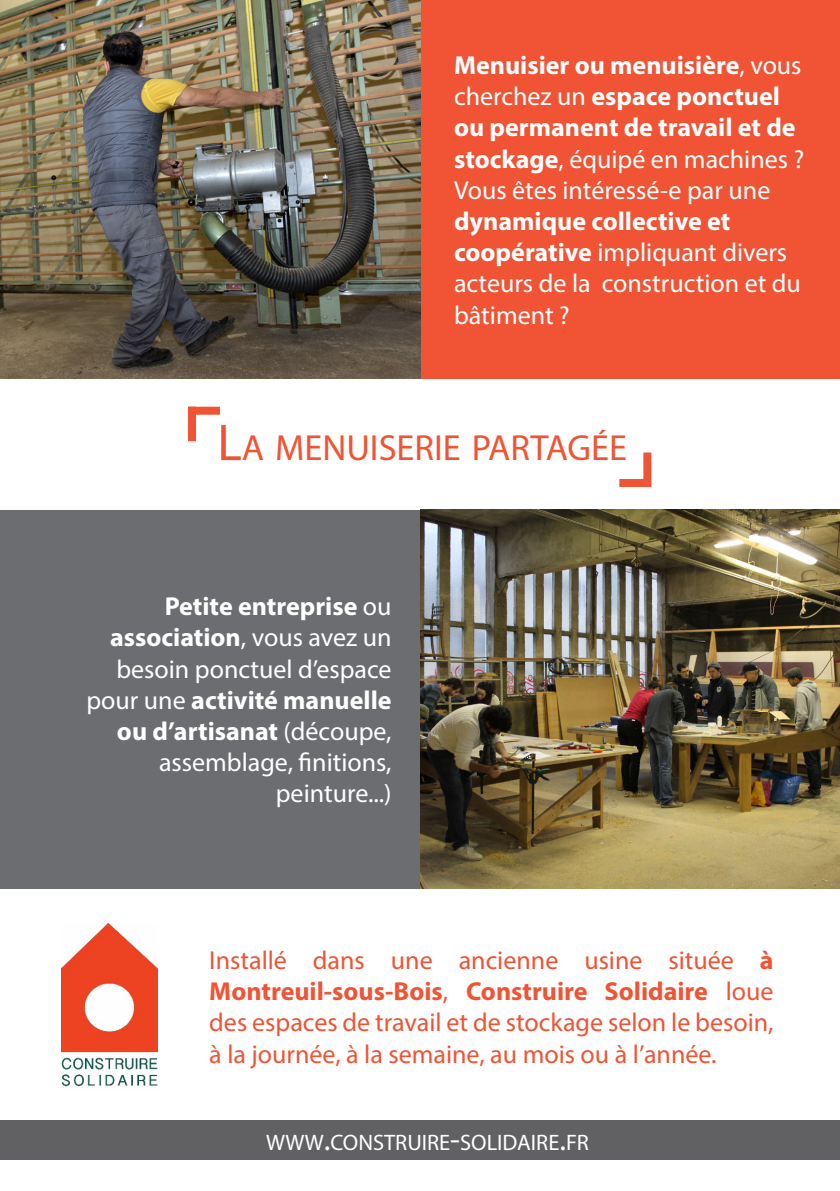
<style>
.page{position:relative;width:840px;height:1191px;background:#fff}
.page>*{position:absolute;margin:0;border:0;box-sizing:border-box;transform-origin:0 0}
.t1{font:36.4px "Myriad Pro";color:#f05434}
.t2{font:26px/31.2px "Myriad Pro";color:#fff}
.t3{font:26px/31.2px "Myriad Pro";color:#f05434;text-align:justify}
.t4{font:700 26px/31.2px "Myriad Pro";color:#fff}
.t5{font:22.4px "Myriad Pro";color:#fff}
.s1{font-weight:400}
.s2{font-weight:700}
.s3{font-size:52px}
.s4{font-size:32px}
</style>
<div class="page">
<div style="left:189px;top:407px;width:31px;height:8px;background:#f05434"></div>
<div style="left:188px;top:407px;width:8px;height:34px;background:#f05434"></div>
<div style="left:619px;top:479px;width:30px;height:8px;background:#f05434"></div>
<div style="left:643px;top:452px;width:8px;height:35px;background:#f05434"></div>
<div style="left:420px;top:0;width:419px;height:378px;background:#f05434"></div>
<img style="left:0;top:0;width:420px;height:378px">
<div style="left:0;top:510px;width:420px;height:378px;background:#6c6d70"></div>
<img style="left:420px;top:510px;width:419px;height:378px">
<img style="left:61px;top:923px;width:96px;height:164px">
<div style="left:0;top:1120px;width:839px;height:39px;background:#616164"></div>
<p class="t4" style="left:454px;top:49px;width:351px">Menuisier ou menuisière<span class="s1">, vous cherchez un</span> espace ponctuel ou permanent de travail et de stockage<span class="s1">, équipé en machines ?</span></p>
<p class="t2" style="left:454px;top:174px;width:348px">Vous êtes intéressé-e par une <span class="s2">dynamique collective et coopérative</span> impliquant divers acteurs de la construction et du bâtiment ?</p>
<p class="t1" style="left:217px;top:425px;width:411px"><span class="s3">L</span>A MENUISERIE PARTAGÉE</p>
<p class="t2" style="left:86px;top:590px;width:306px;text-align:right"><span class="s2">Petite entreprise</span> ou <span class="s2">association</span>, vous avez un besoin ponctuel d’espace pour une <span class="s2">activité manuelle ou d’artisanat</span> (découpe, assemblage, finitions, peinture...)</p>
<p class="t3" style="left:209px;top:944px;width:565px">Installé dans une ancienne usine située <span class="s2">à Montreuil-sous-Bois</span>, <span class="s2">Construire Solidaire</span> loue des espaces de travail et de stockage selon le besoin, à la journée, à la semaine, au mois ou à l’année.</p>
<p class="t5" style="left:266px;top:1128px;width:324px">WWW<span class="s4">.</span>CONSTRUIRE<span class="s4">-</span>SOLIDAIRE<span class="s4">.</span>FR</p>
</div>
